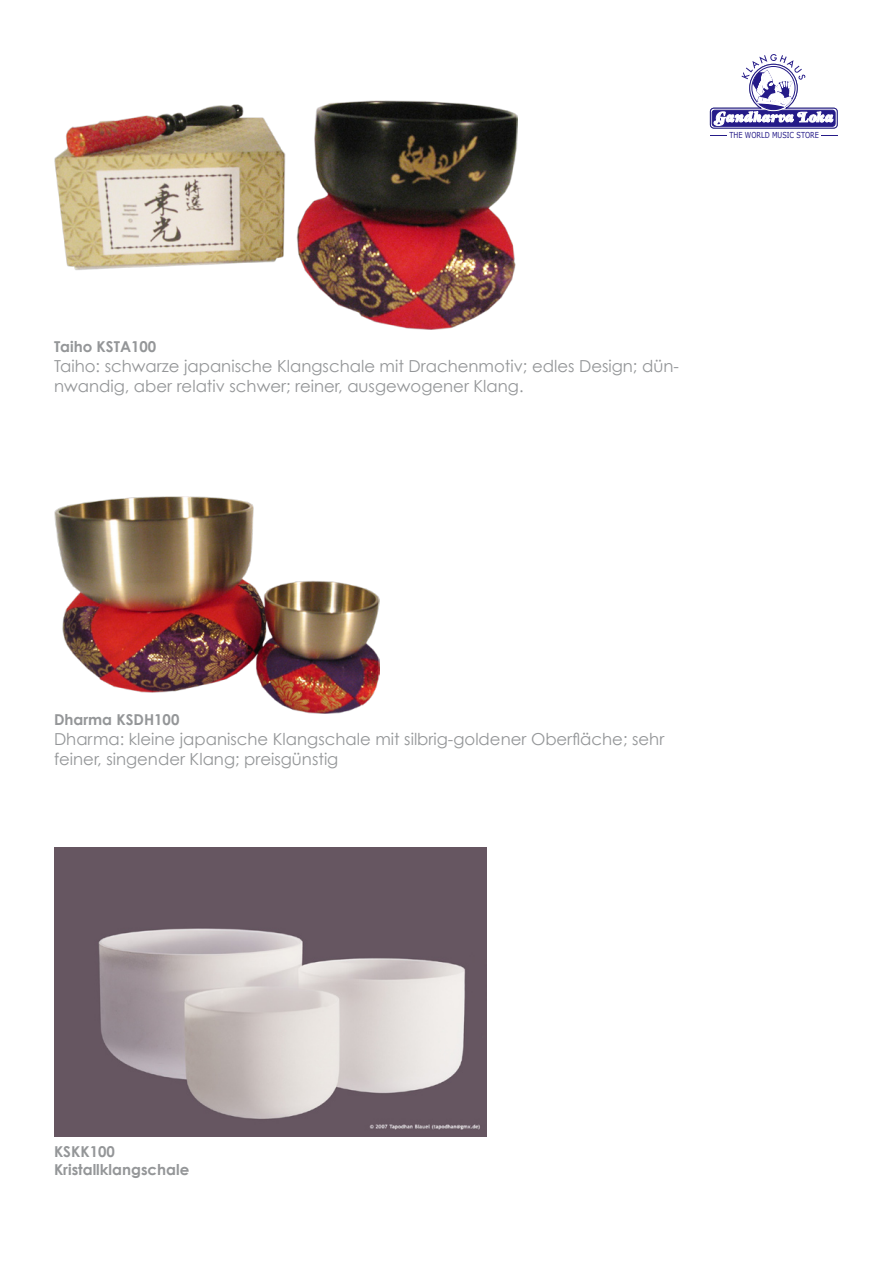
<style>
.page{position:relative;width:893px;height:1263px;background:#fff}
.page>*{position:absolute;margin:0;border:0;box-sizing:border-box;transform-origin:0 0}
.t1{font:16.5px/19.8px "Century Gothic";color:#949698}
.t2{font:700 15px/18px "Century Gothic";color:#949698}
.t3{font:8.25px "Verdana";color:#251b88;scale:.8 1}
</style>
<div class="page">
<img style="left:54px;top:101px;width:463px;height:229px">
<svg style="left:710px;top:54px;width:128px;height:75px"></svg>
<svg style="left:821px;top:135px;width:16px;height:1px"></svg>
<svg style="left:710px;top:135px;width:16px;height:1px"></svg>
<img style="left:54px;top:497px;width:325px;height:216px">
<img style="left:54px;top:848px;width:433px;height:288px">
<p class="t3" style="left:729px;top:130px;width:113px">THE WORLD MUSIC STORE</p>
<p class="t2" style="left:54px;top:337px;width:104px">Taiho KSTA100</p>
<p class="t1" style="left:54px;top:356px;width:626px">Taiho: schwarze japanische Klangschale mit Drachenmotiv; edles Design; dün&shy;nwandig, aber relativ schwer; reiner, ausgewogener Klang.</p>
<p class="t2" style="left:54px;top:710px;width:127px">Dharma KSDH100</p>
<p class="t1" style="left:54px;top:729px;width:612px">Dharma: kleine japanische Klangschale mit silbrig-goldener Oberfläche; sehr feiner, singender Klang; preisgünstig</p>
<p class="t2" style="left:54px;top:1142px;width:137px">KSKK100<br>Kristallklangschale</p>
</div>
